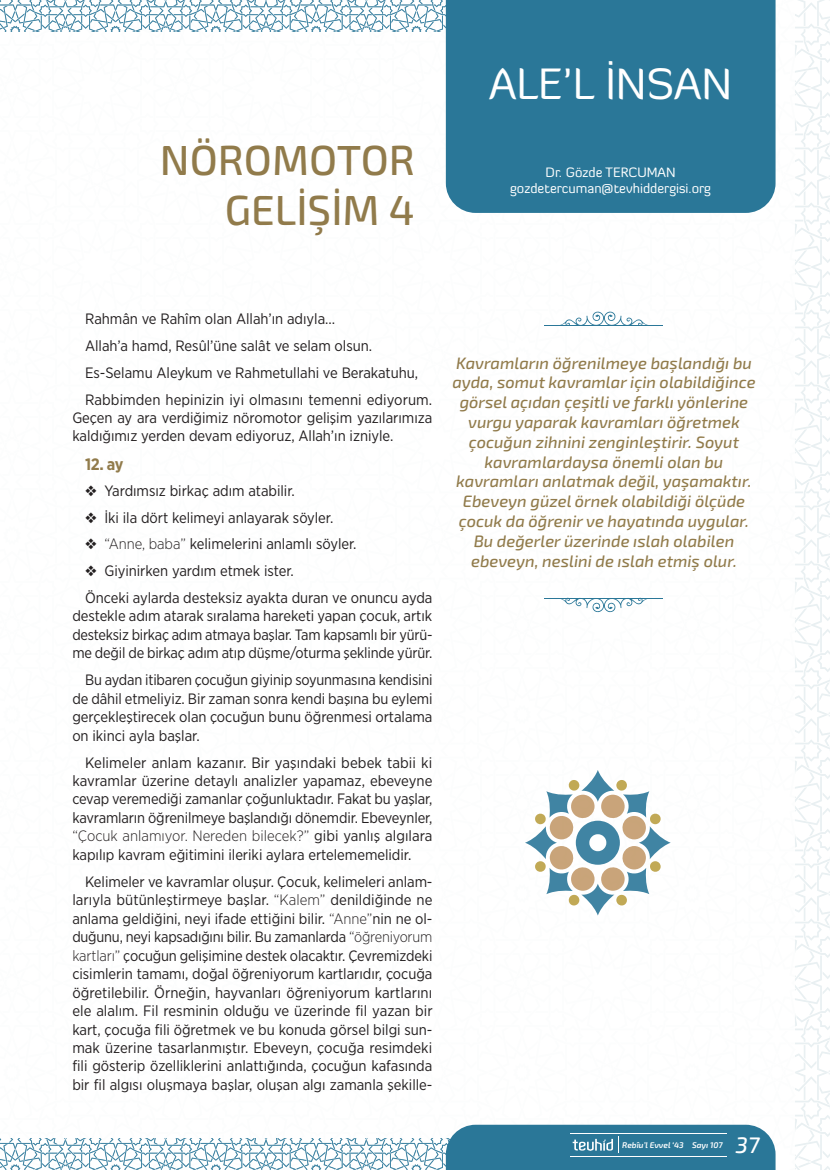
<style>
.page{position:relative;width:830px;height:1170px;background:#fff}
.page>*{position:absolute;margin:0;border:0;box-sizing:border-box;transform-origin:0 0}
.Yazar_Sayfa_Baslik{font:43.5px "Diavlo";color:#fff}
.Yazar_Yazi_Baslik_Sa{font:500 42px/50.4px "Exo 2";color:#917b4b;text-align:right}
.t1{font:italic 500 22.5px "Exo 2";color:#fff}
.Spor_Yazar_Giris{font:italic 500 16.5px/19.8px "Exo 2";color:#917b4b;text-align:center}
.Arabaslik_2{font:700 16.5px "Gotham Narrow";color:#917b4b}
.Text{font:15px/18.5px "Gotham Narrow";letter-spacing:-.005em;color:#231f20;text-align:justify}
.Yazar_Sayfa_Mail_Sol{font:13.5px "Diavlo";color:#fff}
.Yazar_Sayfa_İsim_Sol{font:13.5px "Diavlo";color:#fff}
.t2{font:italic 600 8.25px "Exo 2";color:#fff}
.s1{font-weight:300}
</style>
<div class="page">
<svg style="left:795px;top:0;width:34px;height:1169px"></svg>
<div style="left:445px;top:0;width:330px;height:213px;background:#2a7798"></div>
<svg style="left:0;top:1138px;width:445px;height:31px"></svg>
<svg style="left:0;top:0;width:452px;height:31px"></svg>
<svg style="left:445px;top:1124px;width:330px;height:45px;background:#38809f"></svg>
<hr style="left:570px;top:1156px;width:156px;height:1px;background:#fff">
<hr style="left:570px;top:1132px;width:156px;height:1px;background:#fff">
<svg style="left:525px;top:770px;width:145px;height:145px"></svg>
<svg style="left:560px;top:311px;width:88px;height:14px"></svg>
<hr style="left:544px;top:325px;width:118px;height:1px;background:#2a7798">
<svg style="left:555px;top:598px;width:97px;height:14px"></svg>
<hr style="left:544px;top:597px;width:118px;height:1px;background:#2a7798">
<p class="Yazar_Yazi_Baslik_Sa" style="left:160px;top:136px;width:256px">NÖROMOTOR<br>GELİŞİM 4</p>
<p class="Yazar_Sayfa_Baslik" style="left:489px;top:57px;width:244px">ALE’L İNSAN</p>
<p class="Yazar_Sayfa_İsim_Sol" style="left:545px;top:164px;width:131px">Dr. Gözde TERCUMAN</p>
<p class="Yazar_Sayfa_Mail_Sol" style="left:510px;top:180px;width:202px">gozdetercuman@tevhiddergisi.org</p>
<p class="Text" style="left:85px;top:309px;width:251px">Rahmân ve Rahîm olan Allah’ın adıyla…</p>
<p class="Text" style="left:85px;top:336px;width:288px">Allah’a hamd, Resûl’üne salât ve selam olsun.</p>
<p class="Text" style="left:85px;top:363px;width:334px">Es-Selamu Aleykum ve Rahmetullahi ve Berakatuhu,</p>
<p class="Text" style="left:72px;top:390px;width:361px;text-indent:13px">Rabbimden hepinizin iyi olmasını temenni ediyorum.<br>Geçen ay ara verdiğimiz nöromotor gelişim yazılarımıza kaldığımız yerden devam ediyoruz, Allah’ın izniyle.</p>
<p class="Arabaslik_2" style="left:85px;top:453px;width:40px">12. ay</p>
<p class="Text" style="left:85px;top:481px;width:211px">❖ Yardımsız birkaç adım atabilir.</p>
<p class="Text" style="left:85px;top:508px;width:250px">❖ İki ila dört kelimeyi anlayarak söyler.</p>
<p class="Text" style="left:85px;top:534px;width:273px">❖ <span class="s1">“Anne, baba”</span> kelimelerini anlamlı söyler.</p>
<p class="Text" style="left:85px;top:561px;width:210px">❖ Giyinirken yardım etmek ister.</p>
<p class="Text" style="left:72px;top:588px;width:361px;text-indent:13px">Önceki aylarda desteksiz ayakta duran ve onuncu ayda destekle adım atarak sıralama hareketi yapan çocuk, artık desteksiz birkaç adım atmaya başlar. Tam kapsamlı bir yürü&shy;me değil de birkaç adım atıp düşme/oturma şeklinde yürür.</p>
<p class="Text" style="left:72px;top:670px;width:361px;text-indent:13px">Bu aydan itibaren çocuğun giyinip soyunmasına kendisini de dâhil etmeliyiz. Bir zaman sonra kendi başına bu eylemi gerçekleştirecek olan çocuğun bunu öğrenmesi ortalama on ikinci ayla başlar.</p>
<p class="Text" style="left:72px;top:752px;width:361px;text-indent:13px">Kelimeler anlam kazanır. Bir yaşındaki bebek tabii ki kavramlar üzerine detaylı analizler yapamaz, ebeveyne cevap veremediği zamanlar çoğunluktadır. Fakat bu yaşlar, kavramların öğrenilmeye başlandığı dönemdir. Ebeveynler, <span class="s1">“Çocuk anlamıyor. Nereden bilecek?”</span> gibi yanlış algılara kapılıp kavram eğitimini ileriki aylara ertelememelidir.</p>
<p class="Text" style="left:72px;top:872px;width:362px;text-indent:13px">Kelimeler ve kavramlar oluşur. Çocuk, kelimeleri anlam&shy;larıyla bütünleştirmeye başlar. <span class="s1">“Kalem”</span> denildiğinde ne anlama geldiğini, neyi ifade ettiğini bilir. <span class="s1">“Anne”</span>nin ne ol&shy;duğunu, neyi kapsadığını bilir. Bu zamanlarda <span class="s1">“öğreniyorum kartları”</span> çocuğun gelişimine destek olacaktır. Çevremizdeki cisimlerin tamamı, doğal öğreniyorum kartlarıdır, çocuğa öğretilebilir. Örneğin, hayvanları öğreniyorum kartlarını ele alalım. Fil resminin olduğu ve üzerinde fil yazan bir kart, çocuğa fili öğretmek ve bu konuda görsel bilgi sun&shy;mak üzerine tasarlanmıştır. Ebeveyn, çocuğa resimdeki fili gösterip özelliklerini anlattığında, çocuğun kafasında bir fil algısı oluşmaya başlar, oluşan algı zamanla şekille-</p>
<p class="Spor_Yazar_Giris" style="left:452px;top:353px;width:304px">Kavramların öğrenilmeye başlandığı bu ayda, somut kavramlar için olabildiğince görsel açıdan çeşitli ve farklı yönlerine vurgu yaparak kavramları öğretmek çocuğun zihnini zenginleştirir. Soyut kavramlardaysa önemli olan bu kavramları anlatmak değil, yaşamaktır.<br>Ebeveyn güzel örnek olabildiği ölçüde çocuk da öğrenir ve hayatında uygular.<br>Bu değerler üzerinde ıslah olabilen ebeveyn, neslini de ıslah etmiş olur.</p>
<p class="t2" style="left:622px;top:1139px;width:102px">Rebîu’l Evvel ‘43 Sayı 107</p>
<h3 class="t1" style="left:735px;top:1131px;width:25px">37</h3>
</div>
